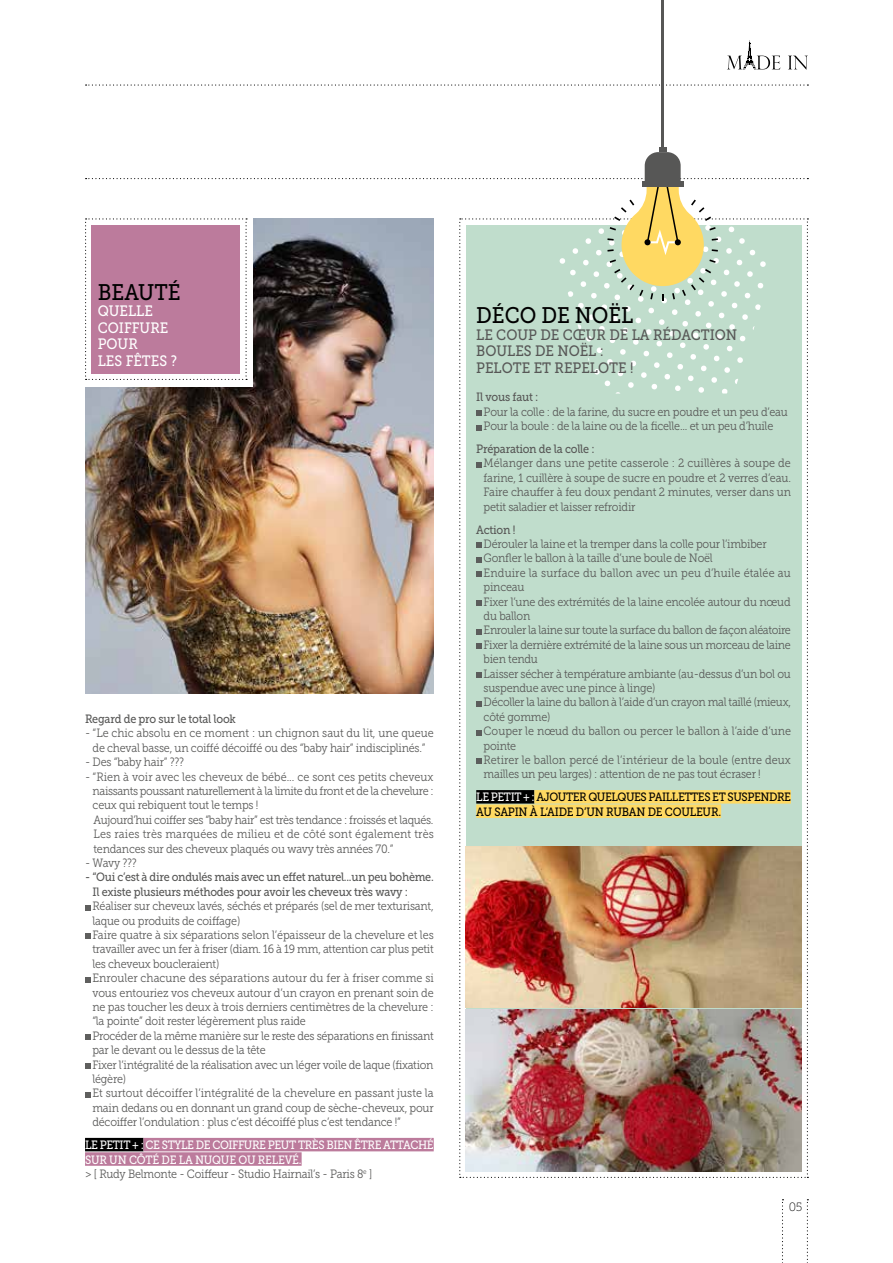
<style>
.page{position:relative;width:893px;height:1263px;background:#fff}
.page>*{position:absolute;margin:0;border:0;box-sizing:border-box;transform-origin:0 0}
.t1{font:22.5px "Museo Slab 500";color:#000;scale:.9 1}
.t2{font:15px/16.5px "Museo Slab 500";color:#575756;scale:.9 1}
.t3{font:15px/16.5px "Museo Slab 500";color:#fff;scale:.9 1}
.t4{font:12px/14.4px "Museo Slab 300";letter-spacing:-.02em;color:#575756;scale:.9 1}
.t5{font:12px/14.4px "Museo Slab 500";letter-spacing:-.02em;color:#575756;scale:.9 1}
.t6{font:12px/14.4px "Museo Slab 500";letter-spacing:-.04em;color:#000;scale:.9 1}
.t7{font:12px/14.4px "Museo Slab 500";letter-spacing:-.035em;color:#fff;scale:.9 1}
.t8{font:12px "Museo Slab 100";color:#000}
.s1{color:#fff}
</style>
<div class="page">
<svg style="left:788px;top:56px;width:19px;height:14px"></svg>
<svg style="left:727px;top:40px;width:53px;height:29px"></svg>
<svg style="left:86px;top:84px;width:722px;height:2px"></svg>
<svg style="left:782px;top:1199px;width:1px;height:64px"></svg>
<svg style="left:807px;top:1199px;width:1px;height:64px"></svg>
<hr style="left:661px;top:0;width:3px;height:148px;background:#575756">
<img style="left:85px;top:148px;width:723px;height:1030px">
<h1 class="t1" style="left:98px;top:279px;width:94px">BEAUTÉ</h1>
<p class="t3" style="left:98px;top:303px;width:89px">QUELLE<br>COIFFURE<br>POUR<br>LES FÊTES ?</p>
<p class="t5" style="left:85px;top:712px;width:169px">Regard de pro sur le total look</p>
<p class="t4" style="left:85px;top:726px;width:389px;text-align:center">- “Le chic absolu en ce moment : un chignon saut du lit, une queue de cheval basse, un coiffé décoiffé ou des “baby hair” indisciplinés.”</p>
<p class="t4" style="left:85px;top:755px;width:111px">- Des “baby hair” ???</p>
<p class="t4" style="left:93px;top:769px;width:381px;text-indent:-8px">- “Rien à voir avec les cheveux de bébé... ce sont ces petits cheveux naissants poussant naturellement à la limite du front et de la chevelure : ceux qui rebiquent tout le temps !<br>Aujourd’hui coiffer ses “baby hair” est très tendance : froissés et laqués.<br>Les raies très marquées de milieu et de côté sont également très tendances sur des cheveux plaqués ou wavy très années 70.”</p>
<p class="t4" style="left:85px;top:856px;width:59px">- Wavy ???</p>
<p class="t5" style="left:92px;top:870px;width:381px;text-indent:-7px">- “Oui c’est à dire ondulés mais avec un effet naturel...un peu bohème.<br>Il existe plusieurs méthodes pour avoir les cheveux très wavy :</p>
<p class="t4" style="left:92px;top:899px;width:381px">Réaliser sur cheveux lavés, séchés et préparés (sel de mer texturisant, laque ou produits de coiffage)<br>Faire quatre à six séparations selon l’épaisseur de la chevelure et les travailler avec un fer à friser (diam. 16 à 19 mm, attention car plus petit les cheveux boucleraient)<br>Enrouler chacune des séparations autour du fer à friser comme si vous entouriez vos cheveux autour d’un crayon en prenant soin de ne pas toucher les deux à trois derniers centimètres de la chevelure : “la pointe” doit rester légèrement plus raide<br>Procéder de la même manière sur le reste des séparations en finissant par le devant ou le dessus de la tête<br>Fixer l’intégralité de la réalisation avec un léger voile de laque (fixation légère)<br>Et surtout décoiffer l’intégralité de la chevelure en passant juste la main dedans ou en donnant un grand coup de sèche-cheveux, pour décoiffer l’ondulation : plus c’est décoiffé plus c’est tendance !”</p>
<p class="t7" style="left:85px;top:1138px;width:389px">LE PETIT + : CE STYLE DE COIFFURE PEUT TRÈS BIEN ÊTRE ATTACHÉ<br>SUR UN CÔTÉ DE LA NUQUE OU RELEVÉ.</p>
<p class="t4" style="left:85px;top:1167px;width:321px">&gt; [ Rudy Belmonte - Coiffeur - Studio Hairnail’s - Paris 8<sup>e</sup> ]</p>
<h1 class="t1" style="left:476px;top:303px;width:176px">DÉCO DE NOËL</h1>
<p class="t2" style="left:476px;top:326px;width:291px">LE COUP DE CŒUR DE LA RÉDACTION<br>BOULES DE NOËL :<br>PELOTE ET REPELOTE !</p>
<p class="t5" style="left:476px;top:390px;width:71px">Il vous faut :</p>
<p class="t4" style="left:484px;top:404px;width:339px">Pour la colle : de la farine, du sucre en poudre et un peu d’eau<br>Pour la boule : de la laine ou de la ficelle... et un peu d’huile</p>
<p class="t5" style="left:476px;top:442px;width:133px">Préparation de la colle :</p>
<p class="t4" style="left:484px;top:456px;width:343px;text-align:justify">Mélanger dans une petite casserole : 2 cuillères à soupe de farine, 1 cuillère à soupe de sucre en poudre et 2 verres d’eau.<br>Faire chauffer à feu doux pendant 2 minutes, verser dans un petit saladier et laisser refroidir</p>
<p class="t5" style="left:476px;top:522px;width:45px">Action !</p>
<p class="t4" style="left:484px;top:537px;width:343px">Dérouler la laine et la tremper dans la colle pour l’imbiber Gonfler le ballon à la taille d’une boule de Noël<br>Enduire la surface du ballon avec un peu d’huile étalée au pinceau<br>Fixer l’une des extrémités de la laine encolée autour du nœud du ballon<br>Enrouler la laine sur toute la surface du ballon de façon aléatoire Fixer la dernière extrémité de la laine sous un morceau de laine bien tendu<br>Laisser sécher à température ambiante (au-dessus d’un bol ou suspendue avec une pince à linge)<br>Décoller la laine du ballon à l’aide d’un crayon mal taillé (mieux, côté gomme)<br>Couper le nœud du ballon ou percer le ballon à l’aide d’une pointe<br>Retirer le ballon percé de l’intérieur de la boule (entre deux mailles un peu larges) : attention de ne pas tout écraser !</p>
<p class="t6" style="left:476px;top:790px;width:351px"><span class="s1">LE PETIT + :</span> AJOUTER QUELQUES PAILLETTES ET SUSPENDRE<br>AU SAPIN À L’AIDE D’UN RUBAN DE COULEUR.</p>
<p class="t8" style="left:789px;top:1201px;width:15px">05</p>
</div>
